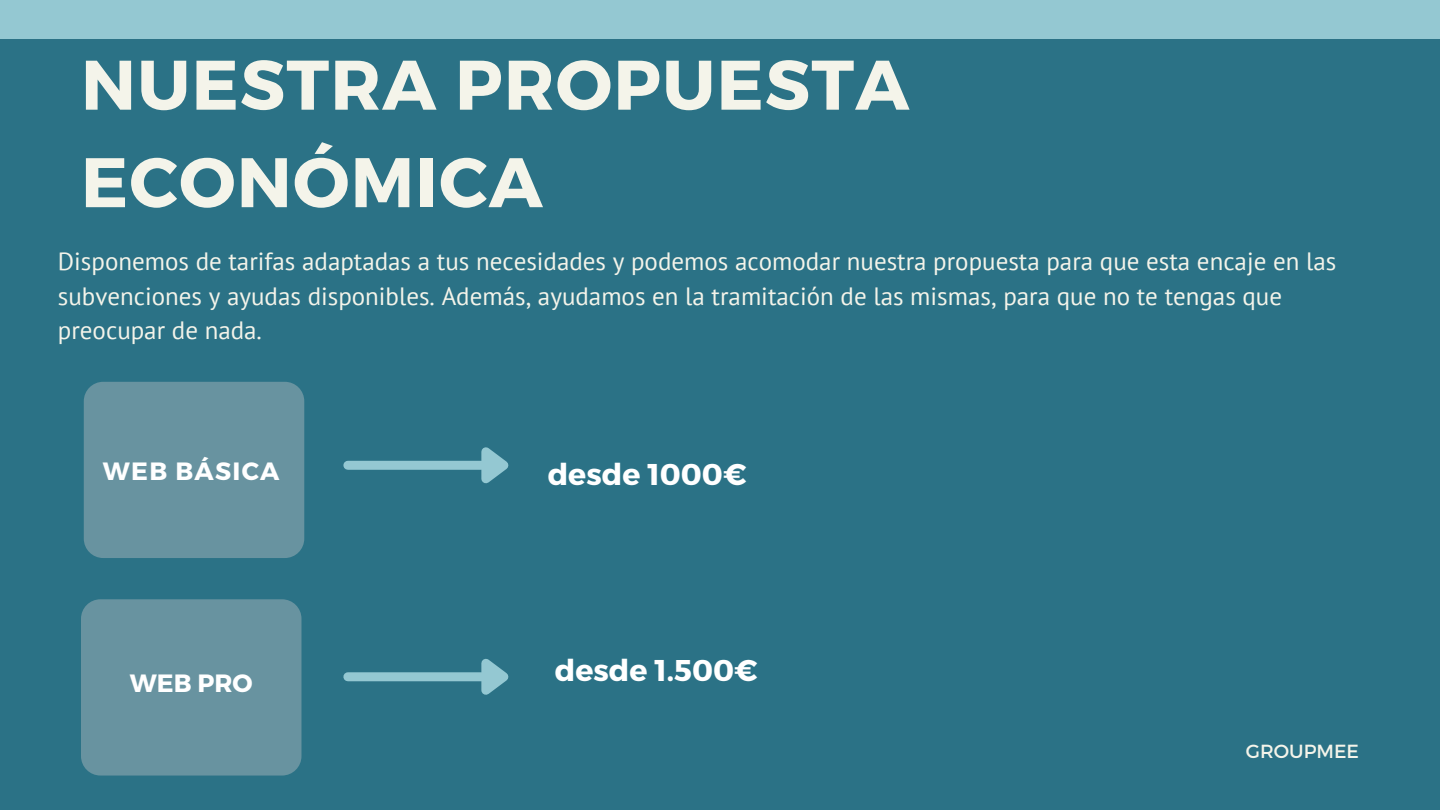
<style>
.page{position:relative;width:1440px;height:810px;background:#2b7286}
.page>*{position:absolute;margin:0;border:0;box-sizing:border-box;transform-origin:0 0}
.t1{font:700 70px/97.5px "Montserrat";letter-spacing:.02em;color:#f4f4ea}
.t2{font:700 30px "Montserrat";color:#fff}
.t3{font:25px/34.5px "PT Sans";color:#f4f4ea}
.t4{font:700 25px "Montserrat";letter-spacing:.05em;color:#fff}
.t5{font:19px "Montserrat";color:#f4f4ea}
</style>
<div class="page">
<div style="left:0;top:0;width:1440px;height:39px;background:#94c8d2"></div>
<div style="left:84px;top:382px;width:220px;height:176px;background:#6893a0;border-radius:19px"></div>
<div style="left:81px;top:599px;width:220px;height:177px;background:#6893a0;border-radius:19px"></div>
<div style="left:348px;top:461px;width:133px;height:9px;background:#94c8d2"></div>
<svg style="left:473px;top:447px;width:36px;height:37px"></svg>
<div style="left:348px;top:672px;width:133px;height:9px;background:#94c8d2"></div>
<svg style="left:473px;top:658px;width:36px;height:37px"></svg>
<h1 class="t1" style="left:81px;top:33px;width:830px">NUESTRA PROPUESTA<br>ECONÓMICA</h1>
<p class="t3" style="left:58px;top:244px;width:1280px">Disponemos de tarifas adaptadas a tus necesidades y podemos acomodar nuestra propuesta para que esta encaje en las subvenciones y ayudas disponibles. Además, ayudamos en la tramitación de las mismas, para que no te tengas que preocupar de nada.</p>
<p class="t4" style="left:103px;top:454px;width:178px">WEB BÁSICA</p>
<p class="t4" style="left:130px;top:666px;width:124px">WEB PRO</p>
<p class="t2" style="left:548px;top:455px;width:200px">desde 1000€</p>
<p class="t2" style="left:555px;top:651px;width:204px">desde 1.500€</p>
<p class="t5" style="left:1246px;top:739px;width:115px">GROUPMEE</p>
</div>
